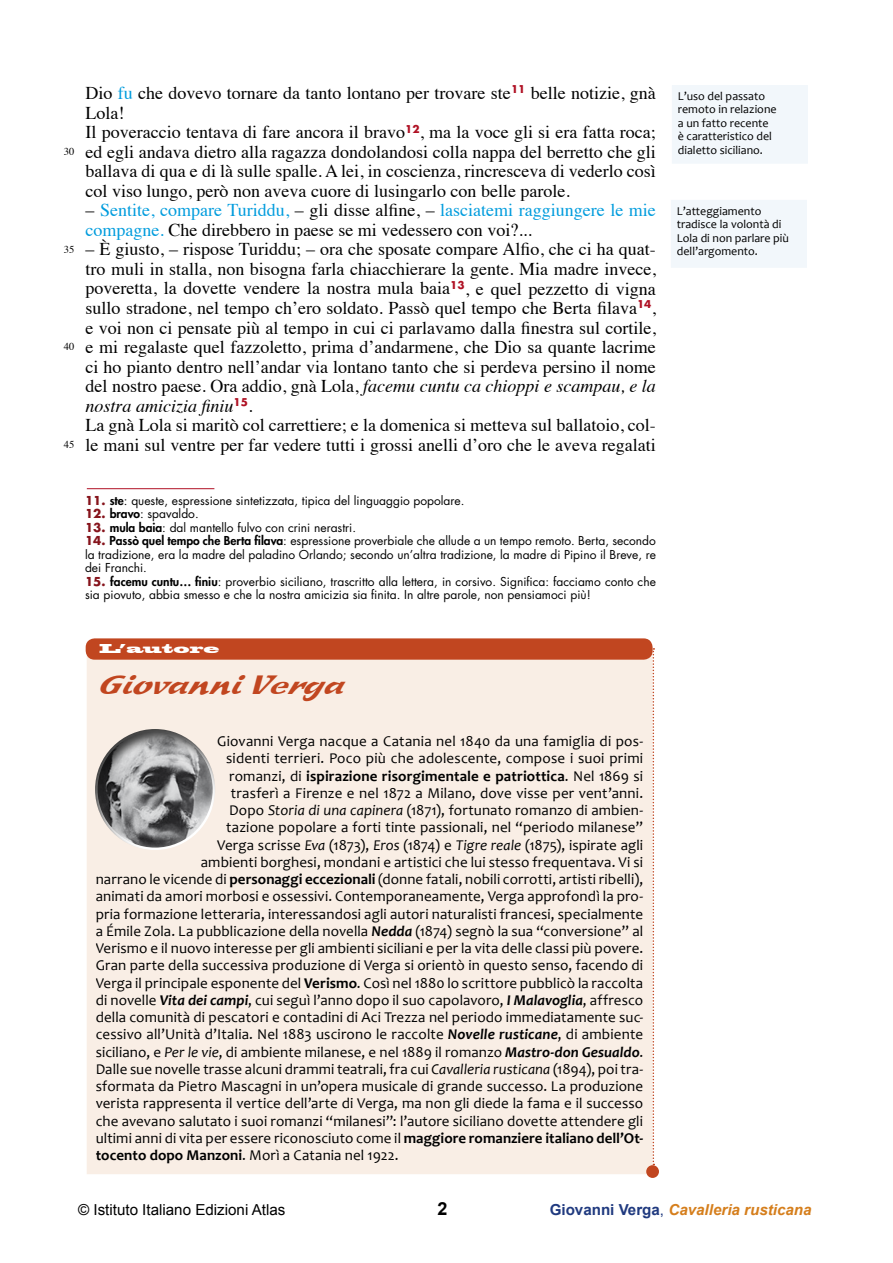
<style>
.page{position:relative;width:893px;height:1263px;background:#fff}
.page>*{position:absolute;margin:0;border:0;box-sizing:border-box;transform-origin:0 0}
.t1{font:italic 27px "Sprint";color:#c14620}
.t2{font:18px/19.5px "Times";color:#000}
.t3{font:700 18px "Arial";color:#000}
.t4{font:italic 700 15.15px "Arial";color:#d57e1c}
.t5{font:15.15px "Arial";color:#000}
.t6{font:15px "Candara";letter-spacing:.005em;color:#000}
.t7{font:700 15px "Candara";letter-spacing:.01em;color:#000}
.t8{font:12px/13.5px "Futura";color:#000;text-align:justify}
.t9{font:12px/13.5px "Candara";color:#000}
.t10{font:12px "Blackoak Std";color:#fff}
.t11{font:10.5px "Times";color:#000}
.s1{color:#009cdd}
.s2{font-style:italic}
.s3{font-weight:700;color:#86141c}
.s4{font-weight:800}
.s5{font-weight:400}
.s6{font-weight:700}
.s7{font-weight:700;font-style:italic}
.s8{font-style:normal;color:#203a7f}
.s9{font-weight:400;font-style:normal;color:#203a7f}
</style>
<div class="page">
<hr style="left:87px;top:488px;width:127px;height:1px;background:#af1023">
<div style="left:91px;top:653px;width:557px;height:517px;background:#f9eee5"></div>
<div style="left:87px;top:649px;width:566px;height:525px;border:9px solid #f9eee5"></div>
<div style="left:86px;top:638px;width:567px;height:22px;background:#c14620;border-radius:9px"></div>
<div style="left:95px;top:727px;width:122px;height:123px;background:#000;opacity:.75"></div>
<div style="left:646px;top:1165px;width:13px;height:13px;background:#c14620;border-radius:50%"></div>
<svg style="left:653px;top:648px;width:1px;height:517px"></svg>
<div style="left:675px;top:88px;width:130px;height:73px;background:#f2f7fb"></div>
<div style="left:672px;top:85px;width:136px;height:79px;border:6px solid #f2f7fb"></div>
<div style="left:674px;top:203px;width:130px;height:62px;background:#f2f7fb"></div>
<div style="left:671px;top:200px;width:136px;height:68px;border:6px solid #f2f7fb"></div>
<p class="t11" style="left:64px;top:142px;width:12px">30</p>
<p class="t11" style="left:64px;top:239px;width:12px">35</p>
<p class="t11" style="left:64px;top:337px;width:12px">40</p>
<p class="t11" style="left:64px;top:434px;width:12px">45</p>
<p class="t2" style="left:86px;top:82px;width:572px">Dio <span class="s1">fu</span> che dovevo tornare da tanto lontano per trovare ste<sup>11</sup> belle notizie, gnà Lola!<br>Il poveraccio tentava di fare ancora il bravo<sup>12</sup>, ma la voce gli si era fatta roca; ed egli andava dietro alla ragazza dondolandosi colla nappa del berretto che gli ballava di qua e di là sulle spalle. A lei, in coscienza, rincresceva di vederlo così col viso lungo, però non aveva cuore di lusingarlo con belle parole.</p>
<p class="t2" style="left:86px;top:199px;width:572px">– <span class="s1">Sentite, compare Turiddu,</span> – gli disse alfine, – <span class="s1">lasciatemi raggiungere le mie compagne.</span> Che direbbero in paese se mi vedessero con voi?...</p>
<p class="t2" style="left:86px;top:238px;width:572px">– È giusto, – rispose Turiddu; – ora che sposate compare Alfio, che ci ha quat&shy;tro muli in stalla, non bisogna farla chiacchierare la gente. Mia madre invece, poveretta, la dovette vendere la nostra mula baia<sup>13</sup>, e quel pezzetto di vigna sullo stradone, nel tempo ch’ero soldato. Passò quel tempo che Berta filava<sup>14</sup>, e voi non ci pensate più al tempo in cui ci parlavamo dalla finestra sul cortile, e mi regalaste quel fazzoletto, prima d’andarmene, che Dio sa quante lacrime ci ho pianto dentro nell’andar via lontano tanto che si perdeva persino il nome del nostro paese. Ora addio, gnà Lola, <span class="s2">facemu cuntu ca chioppi e scampau, e la nostra amicizia finiu</span><sup>15</sup>.<br>La gnà Lola si maritò col carrettiere; e la domenica si metteva sul ballatoio, col&shy;le mani sul ventre per far vedere tutti i grossi anelli d’oro che le aveva regalati</p>
<p class="t8" style="left:85px;top:493px;width:381px"><span class="s3">11.</span> <span class="s4">ste</span>: queste, espressione sintetizzata, tipica del linguaggio popolare.</p>
<p class="t8" style="left:85px;top:507px;width:115px"><span class="s3">12.</span> <span class="s4">bravo</span>: spavaldo.</p>
<p class="t8" style="left:85px;top:520px;width:273px"><span class="s3">13.</span> <span class="s4">mula baia</span>: dal mantello fulvo con crini nerastri.</p>
<p class="t8" style="left:85px;top:534px;width:572px"><span class="s3">14.</span> <span class="s4">Passò quel tempo che Berta filava</span>: espressione proverbiale che allude a un tempo remoto. Berta, secondo la tradizione, era la madre del paladino Orlando; secondo un’altra tradizione, la madre di Pipino il Breve, re dei Franchi.</p>
<p class="t8" style="left:85px;top:574px;width:572px"><span class="s3">15.</span> <span class="s4">facemu cuntu… finiu</span>: proverbio siciliano, trascritto alla lettera, in corsivo. Significa: facciamo conto che sia piovuto, abbia smesso e che la nostra amicizia sia finita. In altre parole, non pensiamoci più!</p>
<p class="t10" style="left:99px;top:640px;width:121px">L’autore</p>
<h1 class="t1" style="left:95px;top:668px;width:260px">GiovanniVerga</h1>
<p class="t6" style="left:217px;top:732px;width:427px">Giovanni Verga nacque a Catania nel 1840 da una famiglia di pos-</p>
<p class="t6" style="left:226px;top:749px;width:418px">sidenti terrieri. Poco più che adolescente, compose i suoi primi</p>
<p class="t7" style="left:229px;top:766px;width:416px"><span class="s5">romanzi, di</span> ispirazione risorgimentale e patriottica<span class="s5">. Nel 1869 si</span></p>
<p class="t6" style="left:231px;top:784px;width:414px">trasferì a Firenze e nel 1872 a Milano, dove visse per vent’anni.</p>
<p class="t6" style="left:229px;top:801px;width:415px">Dopo <span class="s2">Storia di una capinera</span> (1871), fortunato romanzo di ambien-</p>
<p class="t6" style="left:226px;top:818px;width:418px">tazione popolare a forti tinte passionali, nel “periodo milanese”</p>
<p class="t6" style="left:217px;top:835px;width:427px">Verga scrisse <span class="s2">Eva</span> (1873), <span class="s2">Eros</span> (1874) e <span class="s2">Tigre reale</span> (1875), ispirate agli</p>
<p class="t6" style="left:201px;top:853px;width:444px">ambienti borghesi, mondani e artistici che lui stesso frequentava. Vi si</p>
<p class="t6" style="left:96px;top:870px;width:549px">narrano le vicende di <span class="s6">personaggi eccezionali</span> (donne fatali, nobili corrotti, artisti ribelli),</p>
<p class="t6" style="left:96px;top:887px;width:549px">animati da amori morbosi e ossessivi. Contemporaneamente, Verga approfondì la pro-</p>
<p class="t6" style="left:96px;top:904px;width:549px">pria formazione letteraria, interessandosi agli autori naturalisti francesi, specialmente</p>
<p class="t6" style="left:96px;top:922px;width:549px">a Émile Zola. La pubblicazione della novella <span class="s7">Nedda</span> (1874) segnò la sua “conversione” al</p>
<p class="t6" style="left:96px;top:939px;width:549px">Verismo e il nuovo interesse per gli ambienti siciliani e per la vita delle classi più povere.</p>
<p class="t6" style="left:96px;top:956px;width:549px">Gran parte della successiva produzione di Verga si orientò in questo senso, facendo di</p>
<p class="t6" style="left:96px;top:973px;width:549px">Verga il principale esponente del <span class="s6">Verismo</span>. Così nel 1880 lo scrittore pubblicò la raccolta</p>
<p class="t6" style="left:96px;top:991px;width:549px">di novelle <span class="s7">Vita dei campi</span>, cui seguì l’anno dopo il suo capolavoro, <span class="s7">I Malavoglia</span>, affresco</p>
<p class="t6" style="left:96px;top:1008px;width:549px">della comunità di pescatori e contadini di Aci Trezza nel periodo immediatamente suc-</p>
<p class="t6" style="left:96px;top:1025px;width:549px">cessivo all’Unità d’Italia. Nel 1883 uscirono le raccolte <span class="s7">Novelle rusticane</span>, di ambiente</p>
<p class="t6" style="left:96px;top:1042px;width:549px">siciliano, e <span class="s2">Per le vie</span>, di ambiente milanese, e nel 1889 il romanzo <span class="s7">Mastro-don Gesualdo</span>.</p>
<p class="t6" style="left:96px;top:1060px;width:549px">Dalle sue novelle trasse alcuni drammi teatrali, fra cui <span class="s2">Cavalleria rusticana</span> (1894), poi tra-</p>
<p class="t6" style="left:96px;top:1077px;width:549px">sformata da Pietro Mascagni in un’opera musicale di grande successo. La produzione</p>
<p class="t6" style="left:96px;top:1094px;width:549px">verista rappresenta il vertice dell’arte di Verga, ma non gli diede la fama e il successo</p>
<p class="t6" style="left:96px;top:1111px;width:549px">che avevano salutato i suoi romanzi “milanesi”: l’autore siciliano dovette attendere gli</p>
<p class="t6" style="left:96px;top:1129px;width:549px">ultimi anni di vita per essere riconosciuto come il <span class="s6">maggiore romanziere italiano dell’Ot-</span></p>
<p class="t6" style="left:96px;top:1146px;width:304px"><span class="s6">tocento dopo Manzoni</span>. Morì a Catania nel 1922.</p>
<p class="t9" style="left:678px;top:89px;width:100px">L’uso del passato remoto in relazione a un fatto recente è caratteristico del dialetto siciliano.</p>
<p class="t9" style="left:677px;top:204px;width:114px">L’atteggiamento tradisce la volontà di<br>Lola di non parlare più dell’argomento.</p>
<p class="t5" style="left:78px;top:1201px;width:209px">© Istituto Italiano Edizioni Atlas</p>
<p class="t3" style="left:437px;top:1198px;width:12px">2</p>
<p class="t4" style="left:550px;top:1201px;width:263px"><span class="s8">Giovanni Verga</span><span class="s9">,</span> Cavalleria rusticana</p>
</div>
